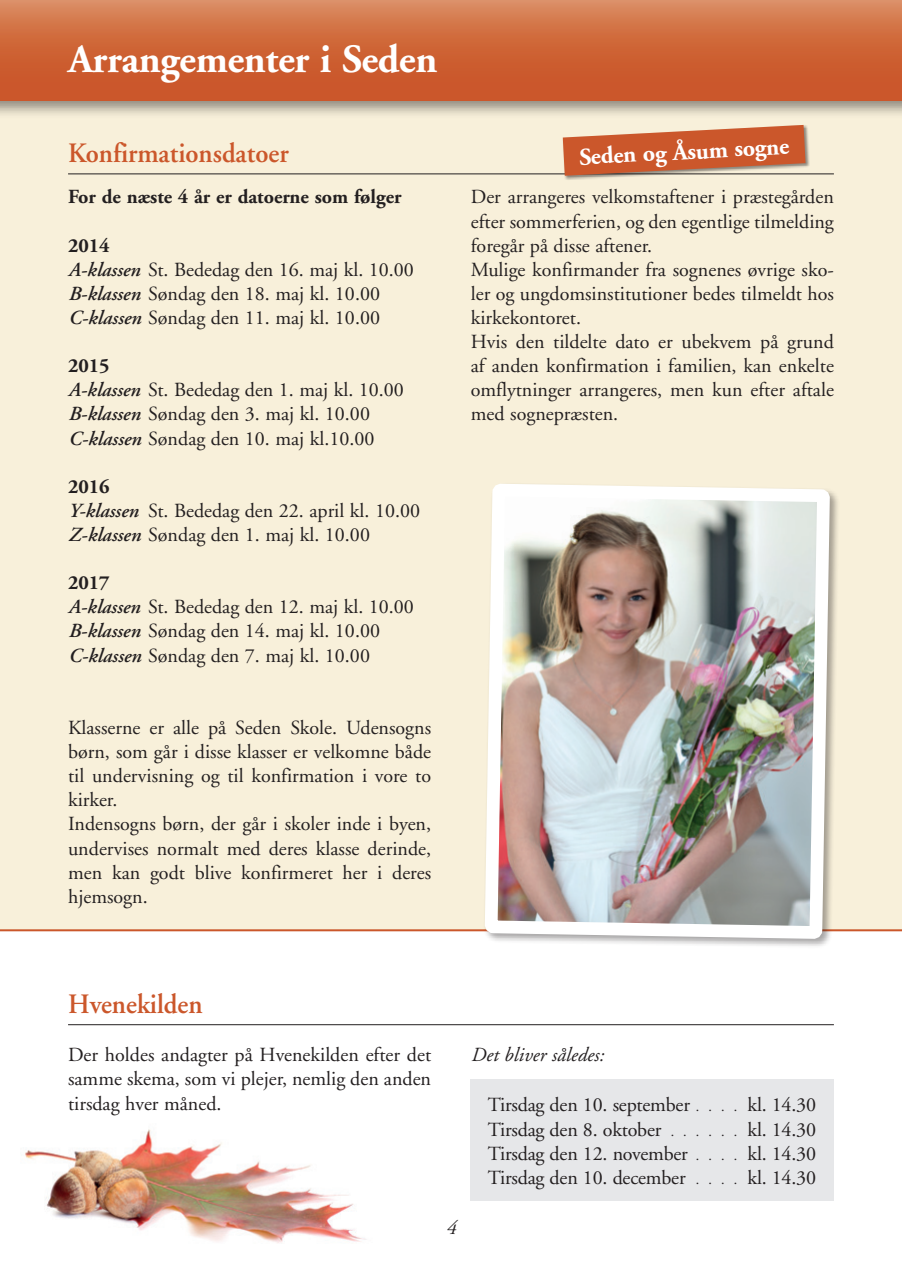
<style>
.page{position:relative;width:902px;height:1265px;background:#fff}
.page>*{position:absolute;margin:0;border:0;box-sizing:border-box;transform-origin:0 0}
.t1{font:700 40px "Adobe Garamond";letter-spacing:-.01em;color:#fff}
.t2{font:600 28px "Adobe Garamond";color:#cb572b;scale:.95 1}
.t3{font:700 24px "Adobe Garamond";color:#fff}
.t4{font:20px/24px "Adobe Garamond";color:#231f20}
.t5{font:700 20px "Adobe Garamond";color:#231f20}
.t6{font:italic 20px "Adobe Garamond";color:#231f20}
.s1{font-weight:700}
.s2{font-weight:600;font-style:italic}
.s3{font-size:14px}
</style>
<div class="page">
<img style="left:25px;top:1129px;width:341px;height:114px">
<div style="left:0;top:0;width:901px;height:930px;background:#f8f0da"></div>
<div style="left:0;top:0;width:901px;height:119px;background:#231f20;opacity:.5"></div>
<div style="left:0;top:0;width:901px;height:101px;background:linear-gradient(to bottom,#d88559,#c74c1e)"></div>
<hr style="left:68px;top:173px;width:765px;height:1px;background:#231f20">
<hr style="left:68px;top:1024px;width:765px;height:1px;background:#231f20">
<hr style="left:0;top:929px;width:901px;height:2px;background:#cb572b">
<img style="left:478px;top:0;width:358px;height:1201px">
<h1 class="t1" style="left:68px;top:37px;width:371px">Arrangementer i Seden</h1>
<h2 class="t2" style="left:68px;top:138px;width:234px">Konfirmationsdatoer</h2>
<p class="t5" style="left:68px;top:186px;width:335px">For de næste 4 år er datoerne som følger</p>
<p class="t4" style="left:68px;top:234px;width:347px"><span class="s1">2014<br></span><span class="s2">A-klassen</span> St. Bededag den 16. maj kl. 10.00<br><span class="s2">B-klassen</span> Søndag den 18. maj kl. 10.00<br><span class="s2">C-klassen</span> Søndag den 11. maj kl. 10.00</p>
<p class="t4" style="left:68px;top:354px;width:337px"><span class="s1">2015<br></span><span class="s2">A-klassen</span> St. Bededag den 1. maj kl. 10.00<br><span class="s2">B-klassen</span> Søndag den 3. maj kl. 10.00<br><span class="s2">C-klassen</span> Søndag den 10. maj kl.10.00</p>
<p class="t4" style="left:68px;top:475px;width:353px"><span class="s1">2016<br></span><span class="s2">Y-klassen</span> St. Bededag den 22. april kl. 10.00<br><span class="s2">Z-klassen</span> Søndag den 1. maj kl. 10.00</p>
<p class="t4" style="left:68px;top:571px;width:347px"><span class="s1">2017<br></span><span class="s2">A-klassen</span> St. Bededag den 12. maj kl. 10.00<br><span class="s2">B-klassen</span> Søndag den 14. maj kl. 10.00<br><span class="s2">C-klassen</span> Søndag den 7. maj kl. 10.00</p>
<p class="t4" style="left:68px;top:716px;width:364px">Klasserne er alle på Seden Skole. Udensogns børn, som går i disse klasser er velkomne både til undervisning og til konfirmation i vore to kirker.<br>Indensogns børn, der går i skoler inde i byen, undervises normalt med deres klasse derinde, men kan godt blive konfirmeret her i deres hjemsogn.</p>
<p class="t3" style="left:578px;top:144px;width:211px;rotate:-3deg">Seden og Åsum sogne</p>
<p class="t4" style="left:471px;top:185px;width:364px">Der arrangeres velkomstaftener i præstegården efter sommerferien, og den egentlige tilmelding foregår på disse aftener.<br>Mulige konfirmander fra sognenes øvrige sko&shy;ler og ungdomsinstitutioner bedes tilmeldt hos kirkekontoret.<br>Hvis den tildelte dato er ubekvem på grund af anden konfirmation i familien, kan enkelte omflytninger arrangeres, men kun efter aftale med sognepræsten.</p>
<h2 class="t2" style="left:68px;top:988px;width:143px">Hvenekilden</h2>
<p class="t4" style="left:68px;top:1043px;width:364px;text-align:justify">Der holdes andagter på Hvenekilden efter det samme skema, som vi plejer, nemlig den anden tirsdag hver måned.</p>
<p class="t6" style="left:471px;top:1044px;width:134px">Det bliver således:</p>
<p class="t4" style="left:488px;top:1093px;width:215px">Tirsdag den 10. september <span class="s3">...</span></p>
<p class="t4" style="left:747px;top:1093px;width:70px">kl. 14.30</p>
<p class="t4" style="left:488px;top:1117px;width:190px">Tirsdag den 8. oktober <span class="s3">.....</span></p>
<p class="t4" style="left:747px;top:1117px;width:70px">kl. 14.30</p>
<p class="t4" style="left:488px;top:1141px;width:207px">Tirsdag den 12. november <span class="s3">....</span></p>
<p class="t4" style="left:747px;top:1141px;width:70px">kl. 14.30</p>
<p class="t4" style="left:488px;top:1165px;width:205px">Tirsdag den 10. december <span class="s3">....</span></p>
<p class="t4" style="left:747px;top:1165px;width:70px">kl. 14.30</p>
<p class="t6" style="left:446px;top:1216px;width:12px">4</p>
</div>
